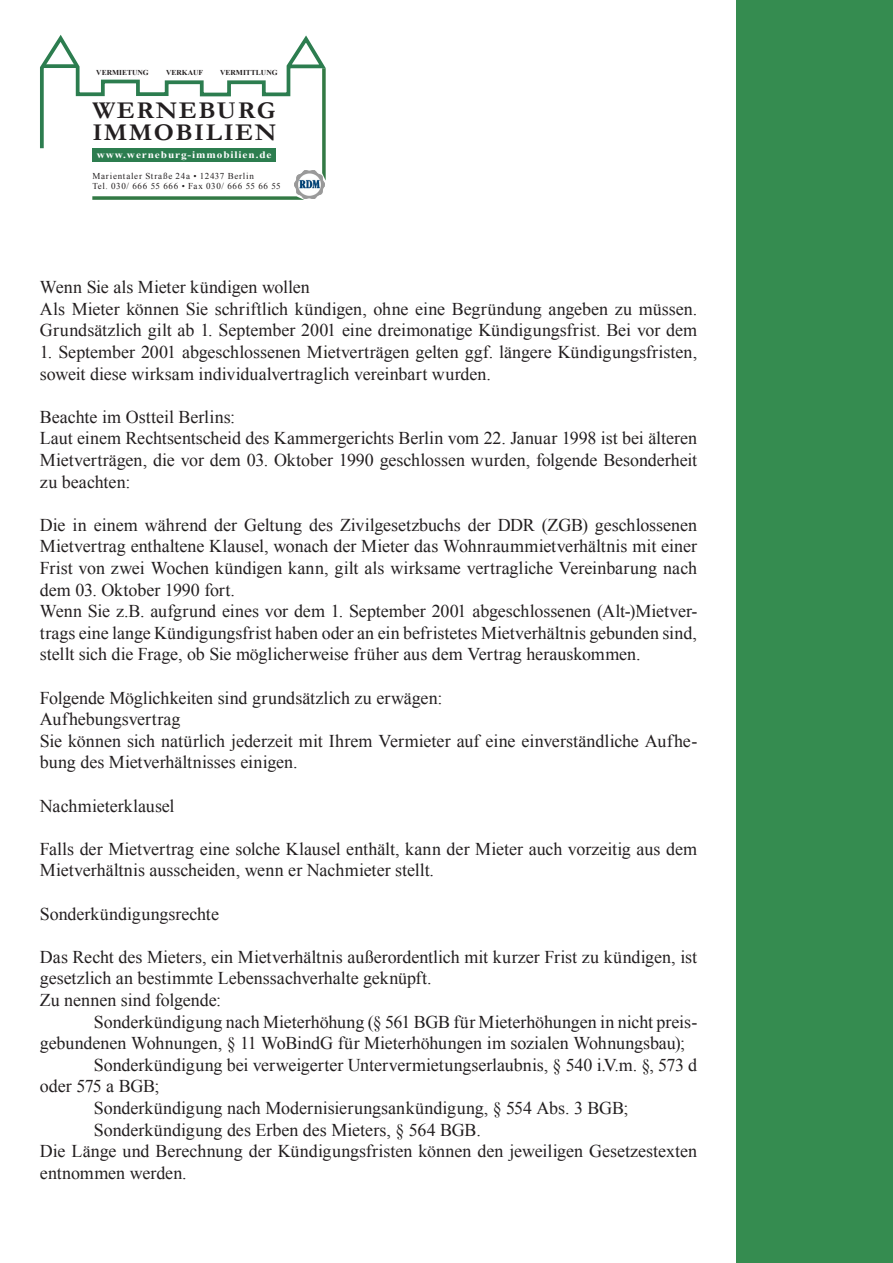
<style>
.page{position:relative;width:893px;height:1263px;background:#fff}
.page>*{position:absolute;margin:0;border:0;box-sizing:border-box;transform-origin:0 0}
.t1{font:700 24.3px/21.8px "Garamond";letter-spacing:.06em;color:#231f20;scale:1.05 1}
.t2{font:18px/21.6px "Times New Roman";letter-spacing:-.005em;color:#231f20}
.t3{font:700 9.9px "Times New Roman";letter-spacing:.08em;color:#fff;scale:1.14 1}
.t4{font:9px/9.8px "Times New Roman";letter-spacing:.08em;color:#231f20}
.t5{font:700 7.5px "Times New Roman";color:#231f20}
</style>
<div class="page">
<div style="left:737px;top:0;width:156px;height:1263px;background:#358c50"></div>
<svg style="left:40px;top:35px;width:286px;height:146px"></svg>
<div style="left:92px;top:148px;width:184px;height:13px;background:#2c7d4f"></div>
<img style="left:294px;top:170px;width:30px;height:28px">
<svg style="left:92px;top:196px;width:212px;height:4px"></svg>
<p class="t5" style="left:96px;top:67px;width:54px">VERMIETUNG</p>
<p class="t5" style="left:166px;top:67px;width:39px">VERKAUF</p>
<p class="t5" style="left:220px;top:67px;width:59px">VERMITTLUNG</p>
<h1 class="t1" style="left:92px;top:100px;width:177px">WERNEBURG<br>IMMOBILIEN</h1>
<p class="t3" style="left:97px;top:148px;width:155px">WWW.WERNEBURG-IMMOBILIEN.DE</p>
<p class="t4" style="left:92px;top:171px;width:190px">Marientaler Straße 24a • 12437 Berlin<br>Tel. 030/ 666 55 666 • Fax 030/ 666 55 66 55</p>
<p class="t2" style="left:40px;top:276px;width:659px">Wenn Sie als Mieter kündigen wollen<br>Als Mieter können Sie schriftlich kündigen, ohne eine Begründung angeben zu müssen.<br>Grundsätzlich gilt ab 1. September 2001 eine dreimonatige Kündigungsfrist. Bei vor dem</p>
<p class="t2" style="left:40px;top:341px;width:659px">1. September 2001 abgeschlossenen Mietverträgen gelten ggf. längere Kündigungsfristen, soweit diese wirksam individualvertraglich vereinbart wurden.</p>
<p class="t2" style="left:40px;top:406px;width:659px">Beachte im Ostteil Berlins:<br>Laut einem Rechtsentscheid des Kammergerichts Berlin vom 22. Januar 1998 ist bei älteren Mietverträgen, die vor dem 03. Oktober 1990 geschlossen wurden, folgende Besonderheit zu beachten:</p>
<p class="t2" style="left:40px;top:514px;width:659px">Die in einem während der Geltung des Zivilgesetzbuchs der DDR (ZGB) geschlossenen Mietvertrag enthaltene Klausel, wonach der Mieter das Wohnraummietverhältnis mit einer Frist von zwei Wochen kündigen kann, gilt als wirksame vertragliche Vereinbarung nach dem 03. Oktober 1990 fort.<br>Wenn Sie z.B. aufgrund eines vor dem 1. September 2001 abgeschlossenen (Alt-)Mietver&shy;trags eine lange Kündigungsfrist haben oder an ein befristetes Mietverhältnis gebunden sind, stellt sich die Frage, ob Sie möglicherweise früher aus dem Vertrag herauskommen.</p>
<p class="t2" style="left:40px;top:686px;width:659px">Folgende Möglichkeiten sind grundsätzlich zu erwägen:<br>Aufhebungsvertrag<br>Sie können sich natürlich jederzeit mit Ihrem Vermieter auf eine einverständliche Aufhe&shy;bung des Mietverhältnisses einigen.</p>
<p class="t2" style="left:40px;top:794px;width:136px">Nachmieterklausel</p>
<p class="t2" style="left:40px;top:838px;width:659px">Falls der Mietvertrag eine solche Klausel enthält, kann der Mieter auch vorzeitig aus dem<br>Mietverhältnis ausscheiden, wenn er Nachmieter stellt.</p>
<p class="t2" style="left:40px;top:902px;width:181px">Sonderkündigungsrechte</p>
<p class="t2" style="left:40px;top:946px;width:659px">Das Recht des Mieters, ein Mietverhältnis außerordentlich mit kurzer Frist zu kündigen, ist gesetzlich an bestimmte Lebenssachverhalte geknüpft.<br>Zu nennen sind folgende:</p>
<p class="t2" style="left:94px;top:1010px;width:605px">Sonderkündigung nach Mieterhöhung (§ 561 BGB für Mieterhöhungen in nicht preis-</p>
<p class="t2" style="left:40px;top:1032px;width:647px">gebundenen Wohnungen, § 11 WoBindG für Mieterhöhungen im sozialen Wohnungsbau);</p>
<p class="t2" style="left:94px;top:1054px;width:605px">Sonderkündigung bei verweigerter Untervermietungserlaubnis, § 540 i.V.m. §, 573 d</p>
<p class="t2" style="left:40px;top:1075px;width:121px">oder 575 a BGB;</p>
<p class="t2" style="left:94px;top:1097px;width:536px">Sonderkündigung nach Modernisierungsankündigung, § 554 Abs. 3 BGB;</p>
<p class="t2" style="left:94px;top:1118px;width:388px">Sonderkündigung des Erben des Mieters, § 564 BGB.</p>
<p class="t2" style="left:40px;top:1140px;width:659px">Die Länge und Berechnung der Kündigungsfristen können den jeweiligen Gesetzestexten</p>
<p class="t2" style="left:40px;top:1162px;width:148px">entnommen werden.</p>
</div>
